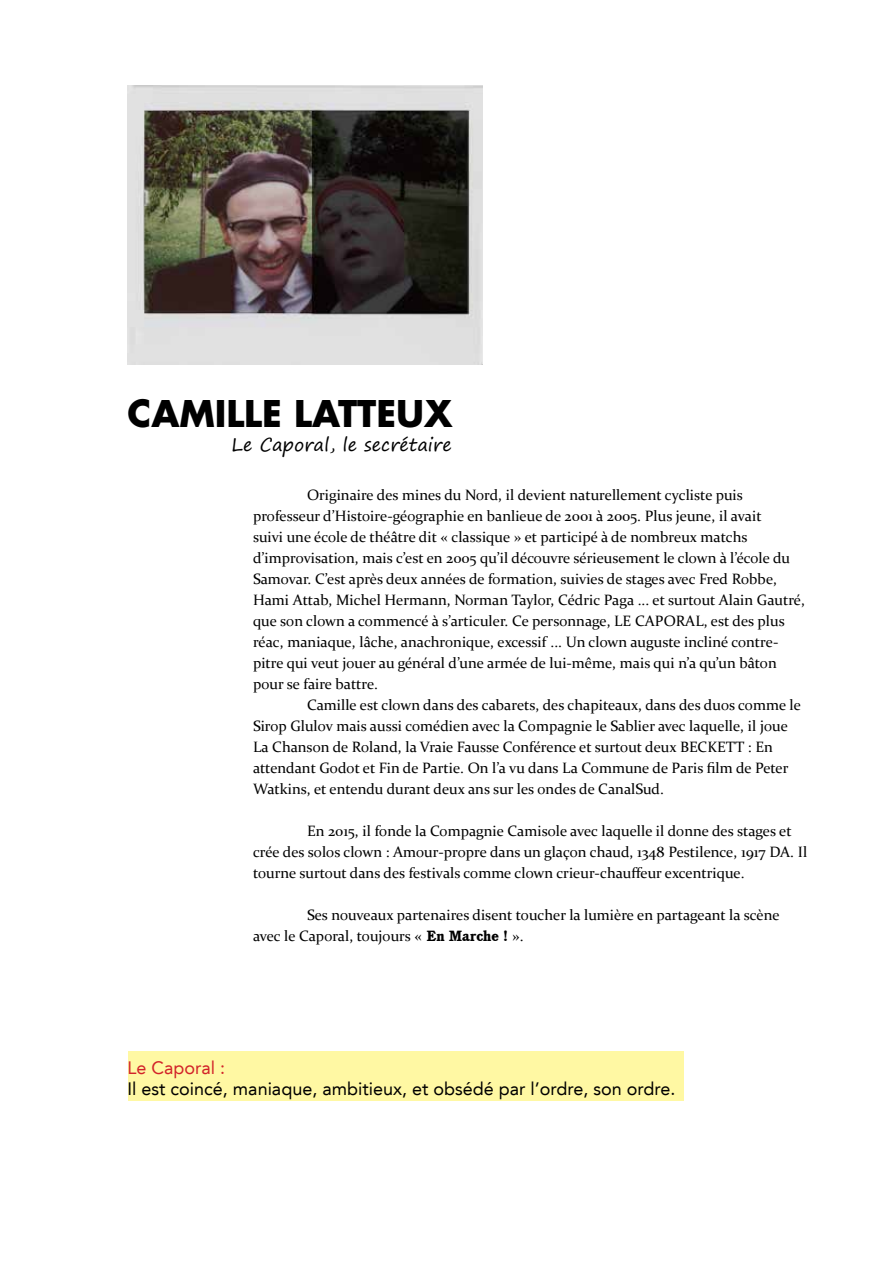
<style>
.page{position:relative;width:893px;height:1263px;background:#fff}
.page>*{position:absolute;margin:0;border:0;box-sizing:border-box;transform-origin:0 0}
.t1{font:700 36px "Futura LT";color:#000}
.t2{font:18px "Avenir LT";color:#000}
.t3{font:18px "Segoe Print";color:#000}
.t4{font:18px "Avenir LT";color:#d22229}
.t5{font:15px/21px "Constantia";color:#000}
.s1{font-family:"Cushing IT Cby BT";font-weight:800}
</style>
<div class="page">
<img style="left:128px;top:85px;width:354px;height:279px">
<div style="left:128px;top:1051px;width:556px;height:50px;background:#fff8a3"></div>
<h1 class="t1" style="left:128px;top:390px;width:327px">CAMILLE LATTEUX</h1>
<p class="t3" style="left:232px;top:428px;width:222px">Le Caporal, le secrétaire</p>
<p class="t5" style="left:253px;top:484px;width:553px;text-indent:54px">Originaire des mines du Nord, il devient naturellement cycliste puis professeur d’Histoire-géographie en banlieue de 2001 à 2005. Plus jeune, il avait<br>suivi une école de théâtre dit « classique » et participé à de nombreux matchs d’improvisation, mais c’est en 2005 qu’il découvre sérieusement le clown à l’école du Samovar. C’est après deux années de formation, suivies de stages avec Fred Robbe, Hami Attab, Michel Hermann, Norman Taylor, Cédric Paga ... et surtout Alain Gautré, que son clown a commencé à s’articuler. Ce personnage, LE CAPORAL, est des plus réac, maniaque, lâche, anachronique, excessif ... Un clown auguste incliné contre&shy;pitre qui veut jouer au général d’une armée de lui-même, mais qui n’a qu’un bâton pour se faire battre.</p>
<p class="t5" style="left:253px;top:694px;width:549px;text-indent:54px">Camille est clown dans des cabarets, des chapiteaux, dans des duos comme le Sirop Glulov mais aussi comédien avec la Compagnie le Sablier avec laquelle, il joue La Chanson de Roland, la Vraie Fausse Conférence et surtout deux BECKETT : En attendant Godot et Fin de Partie. On l’a vu dans La Commune de Paris film de Peter Watkins, et entendu durant deux ans sur les ondes de CanalSud.</p>
<p class="t5" style="left:253px;top:820px;width:556px;text-indent:54px">En 2015, il fonde la Compagnie Camisole avec laquelle il donne des stages et crée des solos clown : Amour-propre dans un glaçon chaud, 1348 Pestilence, 1917 DA. Il tourne surtout dans des festivals comme clown crieur-chauffeur excentrique.</p>
<p class="t5" style="left:253px;top:904px;width:528px;text-indent:54px">Ses nouveaux partenaires disent toucher la lumière en partageant la scène avec le Caporal, toujours « <span class="s1">En Marche !</span> ».</p>
<p class="t4" style="left:128px;top:1057px;width:99px">Le Caporal :</p>
<p class="t2" style="left:128px;top:1078px;width:550px">Il est coincé, maniaque, ambitieux, et obsédé par l’ordre, son ordre.</p>
</div>
